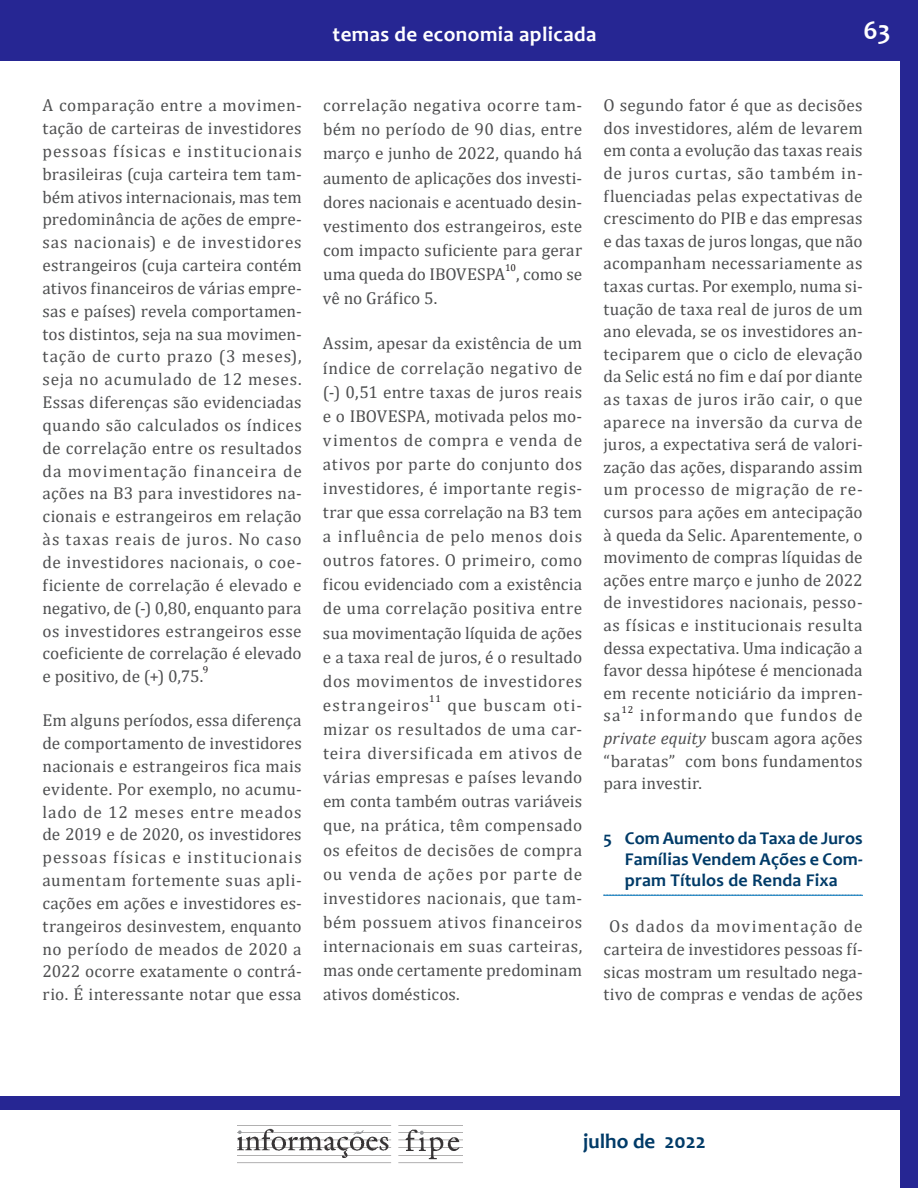
<style>
.page{position:relative;width:918px;height:1188px;background:#fff}
.page>*{position:absolute;margin:0;border:0;box-sizing:border-box;transform-origin:0 0}
.t1{font:700 27px "Candara";color:#fff}
.t2{font:700 21px "Candara";letter-spacing:.02em;color:#fff}
.t3{font:700 21px "Candara";color:#003b68}
.t4{font:700 18px/21.1px "Candara";letter-spacing:.01em;color:#003b68;text-align:justify}
.t5{font:17.25px/22.8px "Cambria";letter-spacing:.015em;color:#4e4f50;text-align:justify}
.t6{font:10.05px "Cambria";color:#231f20}
.s1{font-style:italic}
</style>
<div class="page">
<div style="left:900px;top:0;width:18px;height:1188px;background:#262693"></div>
<div style="left:0;top:0;width:918px;height:61px;background:#262693"></div>
<img style="left:238px;top:1128px;width:225px;height:36px">
<div style="left:0;top:1097px;width:918px;height:13px;background:#262693"></div>
<svg style="left:603px;top:895px;width:260px;height:1px"></svg>
<p class="t5" style="left:43px;top:94px;width:261px">A comparação entre a movimen&shy;tação de carteiras de investidores pessoas físicas e institucionais brasileiras (cuja carteira tem tam&shy;bém ativos internacionais, mas tem predominância de ações de empre&shy;sas nacionais) e de investidores estrangeiros (cuja carteira contém ativos financeiros de várias empre&shy;sas e países) revela comportamen&shy;tos distintos, seja na sua movimen&shy;tação de curto prazo (3 meses), seja no acumulado de 12 meses.<br>Essas diferenças são evidenciadas quando são calculados os índices de correlação entre os resultados da movimentação financeira de ações na B3 para investidores na&shy;cionais e estrangeiros em relação às taxas reais de juros. No caso de investidores nacionais, o coe&shy;ficiente de correlação é elevado e negativo, de (-) 0,80, enquanto para os investidores estrangeiros esse coeficiente de correlação é elevado e positivo, de (+) 0,75.</p>
<p class="t6" style="left:203px;top:664px;width:7px">9</p>
<p class="t5" style="left:43px;top:709px;width:261px">Em alguns períodos, essa diferença de comportamento de investidores nacionais e estrangeiros fica mais evidente. Por exemplo, no acumu&shy;lado de 12 meses entre meados de 2019 e de 2020, os investidores pessoas físicas e institucionais aumentam fortemente suas apli&shy;cações em ações e investidores es&shy;trangeiros desinvestem, enquanto no período de meados de 2020 a 2022 ocorre exatamente o contrá&shy;rio. É interessante notar que essa</p>
<p class="t2" style="left:333px;top:21px;width:265px">temas de economia aplicada</p>
<h1 class="t1" style="left:863px;top:13px;width:28px">63</h1>
<p class="t5" style="left:323px;top:93px;width:261px;line-height:24.2px">correlação negativa ocorre tam&shy;bém no período de 90 dias, entre março e junho de 2022, quando há aumento de aplicações dos investi&shy;dores nacionais e acentuado desin&shy;vestimento dos estrangeiros, este com impacto suficiente para gerar uma queda do IBOVESPA</p>
<p class="t6" style="left:505px;top:262px;width:12px">10</p>
<p class="t5" style="left:516px;top:263px;width:68px">, como se</p>
<p class="t5" style="left:323px;top:287px;width:116px">vê no Gráfico 5.</p>
<p class="t5" style="left:323px;top:331px;width:261px;line-height:24.2px">Assim, apesar da existência de um índice de correlação negativo de (-) 0,51 entre taxas de juros reais e o IBOVESPA, motivada pelos mo&shy;vimentos de compra e venda de ativos por parte do conjunto dos investidores, é importante regis&shy;trar que essa correlação na B3 tem a influência de pelo menos dois outros fatores. O primeiro, como ficou evidenciado com a existência de uma correlação positiva entre sua movimentação líquida de ações e a taxa real de juros, é o resultado dos movimentos de investidores estrangeiros</p>
<p class="t6" style="left:429px;top:693px;width:13px">11</p>
<p class="t5" style="left:323px;top:693px;width:261px;line-height:24.2px;text-indent:124px">que buscam oti&shy;mizar os resultados de uma car&shy;teira diversificada em ativos de várias empresas e países levando em conta também outras variáveis que, na prática, têm compensado os efeitos de decisões de compra ou venda de ações por parte de investidores nacionais, que tam&shy;bém possuem ativos financeiros internacionais em suas carteiras, mas onde certamente predominam ativos domésticos.</p>
<p class="t5" style="left:603px;top:94px;width:261px">O segundo fator é que as decisões dos investidores, além de levarem em conta a evolução das taxas reais de juros curtas, são também in&shy;fluenciadas pelas expectativas de crescimento do PIB e das empresas e das taxas de juros longas, que não acompanham necessariamente as taxas curtas. Por exemplo, numa si&shy;tuação de taxa real de juros de um ano elevada, se os investidores an&shy;teciparem que o ciclo de elevação da Selic está no fim e daí por diante as taxas de juros irão cair, o que aparece na inversão da curva de juros, a expectativa será de valori&shy;zação das ações, disparando assim um processo de migração de re&shy;cursos para ações em antecipação à queda da Selic. Aparentemente, o movimento de compras líquidas de ações entre março e junho de 2022 de investidores nacionais, pesso&shy;as físicas e institucionais resulta dessa expectativa. Uma indicação a favor dessa hipótese é mencionada em recente noticiário da impren&shy;sa</p>
<p class="t6" style="left:621px;top:703px;width:13px">12</p>
<p class="t5" style="left:603px;top:704px;width:261px;text-indent:36px">informando que fundos de <span class="s1">private equity</span> buscam agora ações “baratas” com bons fundamentos para investir.</p>
<p class="t4" style="left:625px;top:828px;width:239px;text-indent:-21px">5 Com Aumento da Taxa de Juros Famílias Vendem Ações e Com&shy;pram Títulos de Renda Fixa</p>
<p class="t5" style="left:603px;top:915px;width:261px;text-align:center">Os dados da movimentação de carteira de investidores pessoas fí&shy;sicas mostram um resultado nega&shy;tivo de compras e vendas de ações</p>
<p class="t3" style="left:583px;top:1128px;width:124px">julho de 2022</p>
</div>
